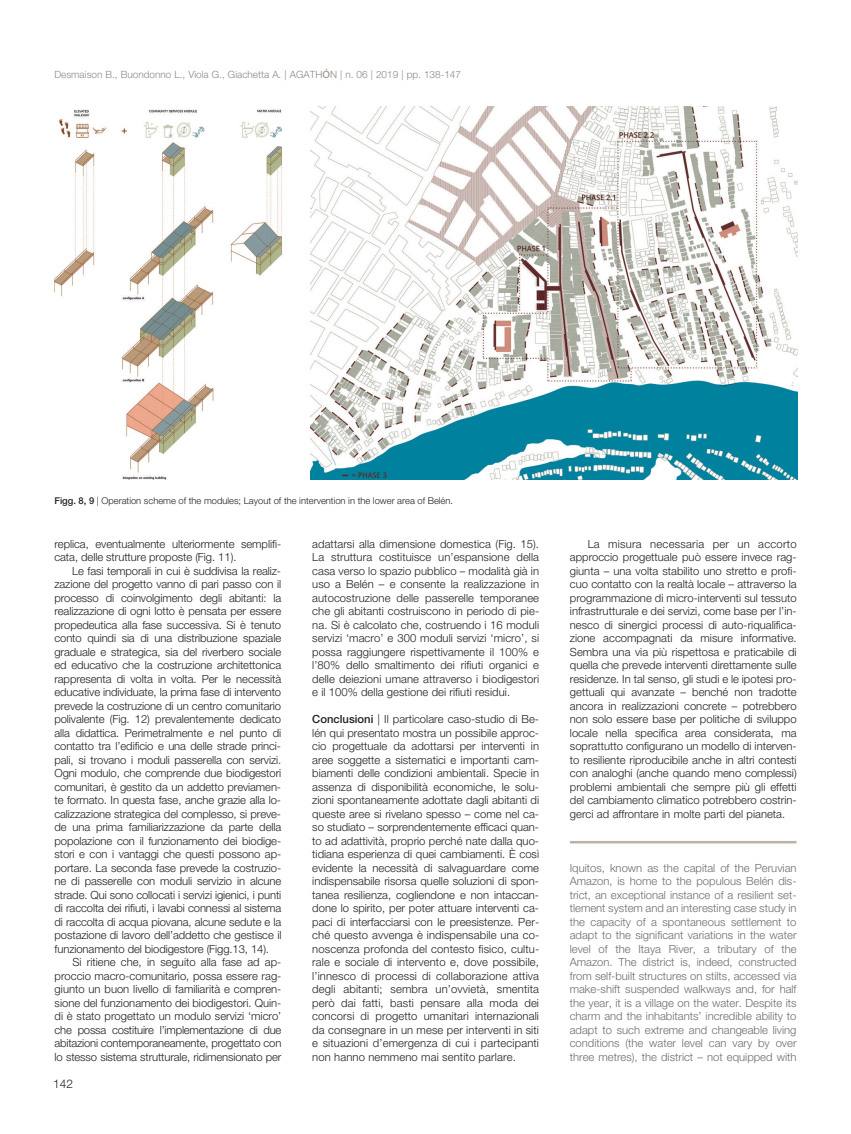
<style>
.page{position:relative;width:851px;height:1134px;background:#fff}
.page>*{position:absolute;margin:0;border:0;box-sizing:border-box;transform-origin:0 0}
.t1{font:300 11.88px "Helvetica Neue LT Std";color:#231f20}
.t2{font:300 11.25px/13.5px "Helvetica Neue LT Std";letter-spacing:-.005em;color:#231f20;text-align:justify}
.t3{font:300 11.25px/13.5px "Helvetica Neue LT Std";color:#6c6d70;text-align:justify}
.t4{font:300 10px "Helvetica Neue LT Std";color:#8a8989}
.t5{font:300 9.38px "Helvetica Neue LT Std";color:#231f20}
.s1{font-weight:500;color:#a79889}
.s2{font-weight:500}
</style>
<div class="page">
<hr style="left:569px;top:841px;width:227px;height:2px;background:#bcb1a5">
<img style="left:54px;top:109px;width:228px;height:371px">
<img style="left:311px;top:106px;width:486px;height:374px">
<p class="t4" style="left:54px;top:70px;width:408px">Desmaison B., Buondonno L., Viola G., Giachetta A. | AGATH<span class="s1">Ó</span>N | n. 06 | 2019 | pp. 138-147</p>
<p class="t5" style="left:54px;top:497px;width:400px"><span class="s2">Figg. 8, 9</span> | Operation scheme of the modules; Layout of the intervention in the lower area of Belén.</p>
<p class="t2" style="left:54px;top:538px;width:228px">replica, eventualmente ulteriormente semplifi&shy;cata, delle strutture proposte (Fig. 11).</p>
<p class="t2" style="left:54px;top:565px;width:228px;text-indent:18px">Le fasi temporali in cui è suddivisa la realiz&shy;zazione del progetto vanno di pari passo con il processo di coinvolgimento degli abitanti: la realizzazione di ogni lotto è pensata per essere propedeutica alla fase successiva. Si è tenuto conto quindi sia di una distribuzione spaziale graduale e strategica, sia del riverbero sociale ed educativo che la costruzione architettonica rappresenta di volta in volta. Per le necessità educative individuate, la prima fase di intervento prevede la costruzione di un centro comunitario polivalente (Fig. 12) prevalentemente dedicato alla didattica. Perimetralmente e nel punto di contatto tra l’edificio e una delle strade princi&shy;pali, si trovano i moduli passerella con servizi.<br>Ogni modulo, che comprende due biodigestori comunitari, è gestito da un addetto previamen&shy;te formato. In questa fase, anche grazie alla lo&shy;calizzazione strategica del complesso, si preve&shy;de una prima familiarizzazione da parte della popolazione con il funzionamento dei biodige&shy;stori e con i vantaggi che questi possono ap&shy;portare. La seconda fase prevede la costruzio&shy;ne di passerelle con moduli servizio in alcune strade. Qui sono collocati i servizi igienici, i punti di raccolta dei rifiuti, i lavabi connessi al sistema di raccolta di acqua piovana, alcune sedute e la postazione di lavoro dell’addetto che gestisce il funzionamento del biodigestore (Figg.13, 14).</p>
<p class="t2" style="left:55px;top:956px;width:228px;text-indent:18px">Si ritiene che, in seguito alla fase ad ap&shy;proccio macro-comunitario, possa essere rag&shy;giunto un buon livello di familiarità e compren&shy;sione del funzionamento dei biodigestori. Quin&shy;di è stato progettato un modulo servizi ‘micro’ che possa costituire l’implementazione di due abitazioni contemporaneamente, progettato con lo stesso sistema strutturale, ridimensionato per</p>
<p class="t1" style="left:53px;top:1079px;width:21px">142</p>
<p class="t2" style="left:312px;top:538px;width:228px">adattarsi alla dimensione domestica (Fig. 15).<br>La struttura costituisce un’espansione della casa verso lo spazio pubblico – modalità già in uso a Belén – e consente la realizzazione in autocostruzione delle passerelle temporanee che gli abitanti costruiscono in periodo di pie&shy;na. Si è calcolato che, costruendo i 16 moduli servizi ‘macro’ e 300 moduli servizi ‘micro’, si possa raggiungere rispettivamente il 100% e l’80% dello smaltimento dei rifiuti organici e delle deiezioni umane attraverso i biodigestori e il 100% della gestione dei rifiuti residui.</p>
<p class="t2" style="left:312px;top:713px;width:228px"><span class="s2">Conclusioni</span> | Il particolare caso-studio di Be&shy;lén qui presentato mostra un possibile approc&shy;cio progettuale da adottarsi per interventi in aree soggette a sistematici e importanti cam&shy;biamenti delle condizioni ambientali. Specie in assenza di disponibilità economiche, le solu&shy;zioni spontaneamente adottate dagli abitanti di queste aree si rivelano spesso – come nel ca&shy;so studiato – sorprendentemente efficaci quan&shy;to ad adattività, proprio perché nate dalla quo&shy;tidiana esperienza di quei cambiamenti. È così evidente la necessità di salvaguardare come indispensabile risorsa quelle soluzioni di spon&shy;tanea resilienza, cogliendone e non intaccan&shy;done lo spirito, per poter attuare interventi ca&shy;paci di interfacciarsi con le preesistenze. Per&shy;ché questo avvenga è indispensabile una co&shy;noscenza profonda del contesto fisico, cultu&shy;rale e sociale di intervento e, dove possibile, l’innesco di processi di collaborazione attiva degli abitanti; sembra un’ovvietà, smentita però dai fatti, basti pensare alla moda dei concorsi di progetto umanitari internazionali da consegnare in un mese per interventi in siti e situazioni d’emergenza di cui i partecipanti non hanno nemmeno mai sentito parlare.</p>
<p class="t2" style="left:570px;top:538px;width:228px;text-indent:18px">La misura necessaria per un accorto approccio progettuale può essere invece rag&shy;giunta – una volta stabilito uno stretto e profi&shy;cuo contatto con la realtà locale – attraverso la programmazione di micro-interventi sul tessuto infrastrutturale e dei servizi, come base per l’in&shy;nesco di sinergici processi di auto-riqualifica&shy;zione accompagnati da misure informative.<br>Sembra una via più rispettosa e praticabile di quella che prevede interventi direttamente sulle residenze. In tal senso, gli studi e le ipotesi pro&shy;gettuali qui avanzate – benché non tradotte ancora in realizzazioni concrete – potrebbero non solo essere base per politiche di sviluppo locale nella specifica area considerata, ma soprattutto configurano un modello di interven&shy;to resiliente riproducibile anche in altri contesti con analoghi (anche quando meno complessi) problemi ambientali che sempre più gli effetti del cambiamento climatico potrebbero costrin&shy;gerci ad affrontare in molte parti del pianeta.</p>
<p class="t3" style="left:569px;top:862px;width:228px">Iquitos, known as the capital of the Peruvian Amazon, is home to the populous Belén dis&shy;trict, an exceptional instance of a resilient set&shy;tlement system and an interesting case study in the capacity of a spontaneous settlement to adapt to the significant variations in the water level of the Itaya River, a tributary of the Amazon. The district is, indeed, constructed from self-built structures on stilts, accessed via make-shift suspended walkways and, for half the year, it is a village on the water. Despite its charm and the inhabitants’ incredible ability to adapt to such extreme and changeable living conditions (the water level can vary by over three metres), the district – not equipped with</p>
</div>
